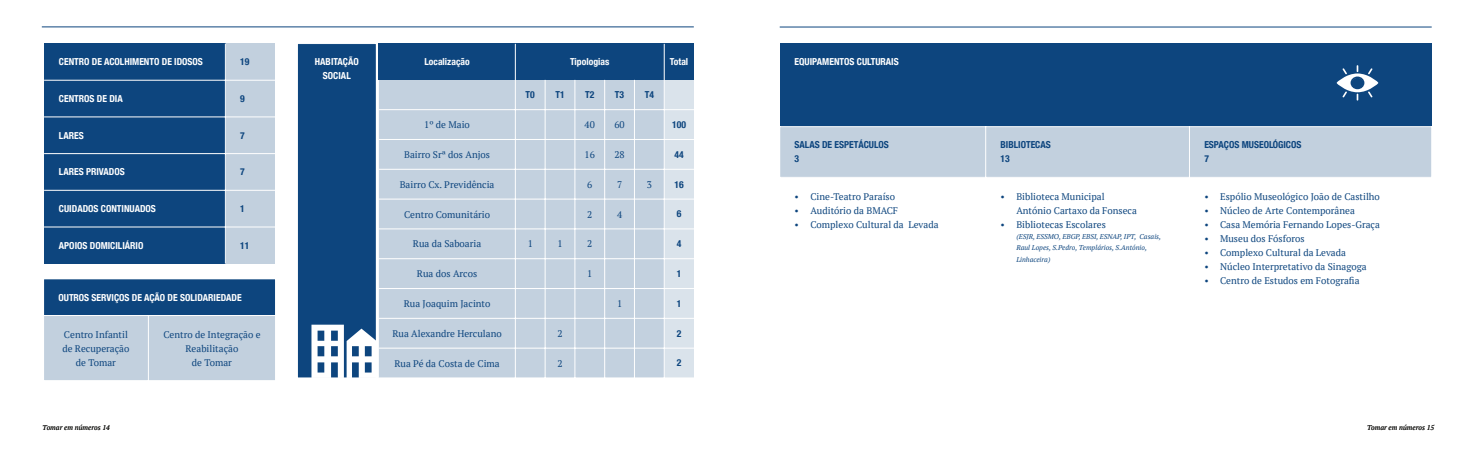
<style>
.page{position:relative;width:1474px;height:456px;background:#fff}
.page>*{position:absolute;margin:0;border:0;box-sizing:border-box;transform-origin:0 0}
.t1{font:9.62px/14px "PT Serif";color:#0d457e;text-align:center}
.t2{font:700 condensed 9.62px/14px "Helvetica Neue";color:#fff;text-align:center}
.t3{font:700 condensed 9.62px/14px "Helvetica Neue";color:#0d457e}
.t4{font:italic 7px/11.4px "PT Serif";color:#0d457e}
.t5{font:italic 7px "PT Serif";color:#1d1d1b}
</style>
<div class="page">
<div style="left:44px;top:43px;width:181px;height:220px;background:#0d457e"></div>
<div style="left:225px;top:43px;width:50px;height:220px;background:#c2d0de"></div>
<hr style="left:225px;top:43px;width:1px;height:220px;background:#fff">
<hr style="left:44px;top:80px;width:231px;height:1px;background:#fff">
<hr style="left:44px;top:117px;width:231px;height:1px;background:#fff">
<hr style="left:44px;top:153px;width:231px;height:1px;background:#fff">
<hr style="left:44px;top:190px;width:231px;height:1px;background:#fff">
<hr style="left:44px;top:226px;width:231px;height:1px;background:#fff">
<div style="left:297px;top:43px;width:79px;height:334px;background:#0d457e"></div>
<hr style="left:297px;top:43px;width:1px;height:335px;background:#fff">
<hr style="left:297px;top:43px;width:79px;height:1px;background:#fff">
<svg style="left:311px;top:324px;width:65px;height:53px"></svg>
<div style="left:379px;top:44px;width:315px;height:36px;background:#0d457e"></div>
<div style="left:379px;top:80px;width:285px;height:297px;background:#c3d1df"></div>
<div style="left:664px;top:80px;width:30px;height:297px;background:#dae3eb"></div>
<hr style="left:515px;top:44px;width:1px;height:333px;background:#fff">
<hr style="left:664px;top:44px;width:1px;height:333px;background:#fff">
<hr style="left:545px;top:80px;width:1px;height:297px;background:#fff">
<hr style="left:574px;top:80px;width:1px;height:297px;background:#fff">
<hr style="left:604px;top:80px;width:1px;height:297px;background:#fff">
<hr style="left:634px;top:80px;width:1px;height:297px;background:#fff">
<hr style="left:379px;top:109px;width:315px;height:1px;background:#fff">
<hr style="left:379px;top:139px;width:315px;height:1px;background:#fff">
<hr style="left:379px;top:169px;width:315px;height:1px;background:#fff">
<hr style="left:379px;top:199px;width:315px;height:1px;background:#fff">
<hr style="left:379px;top:228px;width:315px;height:1px;background:#fff">
<hr style="left:379px;top:258px;width:315px;height:1px;background:#fff">
<hr style="left:379px;top:288px;width:315px;height:1px;background:#fff">
<hr style="left:379px;top:318px;width:315px;height:1px;background:#fff">
<hr style="left:379px;top:347px;width:315px;height:1px;background:#fff">
<hr style="left:42px;top:27px;width:652px;height:1px;background:#0d457e">
<hr style="left:779px;top:27px;width:652px;height:1px;background:#0d457e">
<div style="left:44px;top:278px;width:231px;height:37px;background:#0d457e"></div>
<div style="left:44px;top:315px;width:231px;height:65px;background:#c2d0de"></div>
<hr style="left:148px;top:315px;width:1px;height:65px;background:#fff">
<hr style="left:44px;top:278px;width:231px;height:1px;background:#fff">
<hr style="left:44px;top:315px;width:231px;height:1px;background:#fff">
<div style="left:779px;top:43px;width:652px;height:83px;background:#0d457e"></div>
<div style="left:779px;top:126px;width:652px;height:51px;background:#c2d0de"></div>
<hr style="left:779px;top:126px;width:1px;height:292px;background:#fff">
<hr style="left:985px;top:126px;width:1px;height:292px;background:#fff">
<hr style="left:1189px;top:126px;width:1px;height:292px;background:#fff">
<hr style="left:779px;top:126px;width:652px;height:1px;background:#fff">
<svg style="left:1336px;top:65px;width:42px;height:35px"></svg>
<p class="t2" style="left:59px;top:55px;width:145px">CENTRO DE ACOLHIMENTO DE IDOSOS</p>
<p class="t3" style="left:240px;top:55px;width:11px">19</p>
<p class="t2" style="left:59px;top:91px;width:65px">CENTROS DE DIA</p>
<p class="t3" style="left:240px;top:91px;width:6px">9</p>
<p class="t2" style="left:59px;top:128px;width:26px">LARES</p>
<p class="t3" style="left:240px;top:128px;width:6px">7</p>
<p class="t2" style="left:59px;top:165px;width:67px">LARES PRIVADOS</p>
<p class="t3" style="left:240px;top:165px;width:6px">7</p>
<p class="t2" style="left:59px;top:201px;width:98px">CUIDADOS CONTINUADOS</p>
<p class="t3" style="left:240px;top:201px;width:6px">1</p>
<p class="t2" style="left:59px;top:238px;width:86px">APOIOS DOMICILIÁRIO</p>
<p class="t3" style="left:240px;top:238px;width:11px">11</p>
<p class="t2" style="left:58px;top:290px;width:185px">OUTROS SERVIÇOS DE AÇÃO DE SOLIDARIEDADE</p>
<p class="t1" style="left:62px;top:328px;width:69px">Centro Infantil de Recuperação de Tomar</p>
<p class="t1" style="left:163px;top:328px;width:99px">Centro de Integração e<br>Reabilitação<br>de Tomar</p>
<p class="t2" style="left:315px;top:55px;width:45px">HABITAÇÃO<br>SOCIAL</p>
<p class="t2" style="left:424px;top:55px;width:47px">Localização</p>
<p class="t2" style="left:570px;top:55px;width:41px">Tipologias</p>
<p class="t2" style="left:670px;top:55px;width:20px">Total</p>
<p class="t3" style="left:525px;top:87px;width:11px">T0</p>
<p class="t3" style="left:555px;top:87px;width:11px">T1</p>
<p class="t3" style="left:585px;top:87px;width:11px">T2</p>
<p class="t3" style="left:615px;top:87px;width:11px">T3</p>
<p class="t3" style="left:644px;top:87px;width:11px">T4</p>
<p class="t1" style="left:424px;top:118px;width:47px">1º de Maio</p>
<p class="t1" style="left:584px;top:118px;width:12px">40</p>
<p class="t1" style="left:614px;top:118px;width:12px">60</p>
<p class="t3" style="left:672px;top:117px;width:15px">100</p>
<p class="t1" style="left:404px;top:148px;width:87px">Bairro Srª dos Anjos</p>
<p class="t1" style="left:584px;top:148px;width:12px">16</p>
<p class="t1" style="left:614px;top:148px;width:12px">28</p>
<p class="t3" style="left:674px;top:147px;width:11px">44</p>
<p class="t1" style="left:400px;top:178px;width:96px">Bairro Cx. Previdência</p>
<p class="t1" style="left:587px;top:178px;width:7px">6</p>
<p class="t1" style="left:617px;top:178px;width:7px">7</p>
<p class="t1" style="left:646px;top:178px;width:7px">3</p>
<p class="t3" style="left:674px;top:177px;width:11px">16</p>
<p class="t1" style="left:404px;top:208px;width:87px">Centro Comunitário</p>
<p class="t1" style="left:587px;top:208px;width:7px">2</p>
<p class="t1" style="left:617px;top:208px;width:7px">4</p>
<p class="t3" style="left:677px;top:207px;width:6px">6</p>
<p class="t1" style="left:413px;top:237px;width:70px">Rua da Saboaria</p>
<p class="t1" style="left:527px;top:237px;width:7px">1</p>
<p class="t1" style="left:557px;top:237px;width:7px">1</p>
<p class="t1" style="left:587px;top:237px;width:7px">2</p>
<p class="t3" style="left:677px;top:236px;width:6px">4</p>
<p class="t1" style="left:417px;top:267px;width:62px">Rua dos Arcos</p>
<p class="t1" style="left:587px;top:267px;width:7px">1</p>
<p class="t3" style="left:677px;top:266px;width:6px">1</p>
<p class="t1" style="left:404px;top:297px;width:88px">Rua Joaquim Jacinto</p>
<p class="t1" style="left:617px;top:297px;width:7px">1</p>
<p class="t3" style="left:677px;top:296px;width:6px">1</p>
<p class="t1" style="left:392px;top:327px;width:111px">Rua Alexandre Herculano</p>
<p class="t1" style="left:557px;top:327px;width:7px">2</p>
<p class="t3" style="left:677px;top:326px;width:6px">2</p>
<p class="t1" style="left:394px;top:357px;width:107px">Rua Pé da Costa de Cima</p>
<p class="t1" style="left:557px;top:357px;width:7px">2</p>
<p class="t3" style="left:677px;top:355px;width:6px">2</p>
<p class="t2" style="left:794px;top:55px;width:106px">EQUIPAMENTOS CULTURAIS</p>
<p class="t3" style="left:794px;top:138px;width:96px">SALAS DE ESPETÁCULOS<br>3</p>
<p class="t3" style="left:1000px;top:138px;width:52px">BIBLIOTECAS<br>13</p>
<p class="t3" style="left:1204px;top:138px;width:98px">ESPAÇOS MUSEOLÓGICOS<br>7</p>
<p class="t1" style="left:794px;top:190px;width:102px">• Cine-Teatro Paraíso</p>
<p class="t1" style="left:794px;top:204px;width:105px">• Auditório da BMACF</p>
<p class="t1" style="left:794px;top:218px;width:145px">• Complexo Cultural da Levada</p>
<p class="t1" style="left:1204px;top:190px;width:177px">• Espólio Museológico João de Castilho</p>
<p class="t1" style="left:1204px;top:204px;width:152px">• Núcleo de Arte Contemporânea</p>
<p class="t1" style="left:1204px;top:218px;width:177px">• Casa Memória Fernando Lopes-Graça</p>
<p class="t1" style="left:1204px;top:232px;width:102px">• Museu dos Fósforos</p>
<p class="t1" style="left:1204px;top:246px;width:143px">• Complexo Cultural da Levada</p>
<p class="t1" style="left:1204px;top:260px;width:164px">• Núcleo Interpretativo da Sinagoga</p>
<p class="t1" style="left:1204px;top:274px;width:157px">• Centro de Estudos em Fotografia</p>
<p class="t1" style="left:1016px;top:190px;width:122px;text-align:left;text-indent:-16px">• Biblioteca Municipal<br>António Cartaxo da Fonseca</p>
<p class="t1" style="left:1000px;top:218px;width:107px">• Bibliotecas Escolares</p>
<p class="t4" style="left:1016px;top:231px;width:146px">(ESJR, ESSMO, EBGP, EBSI, ESNAP, IPT, Casais,<br>Raul Lopes, S.Pedro, Templários, S.António,<br>Linhaceira)</p>
<p class="t5" style="left:43px;top:424px;width:69px">Tomar em números 14</p>
<p class="t5" style="left:1366px;top:424px;width:69px">Tomar em números 15</p>
</div>
